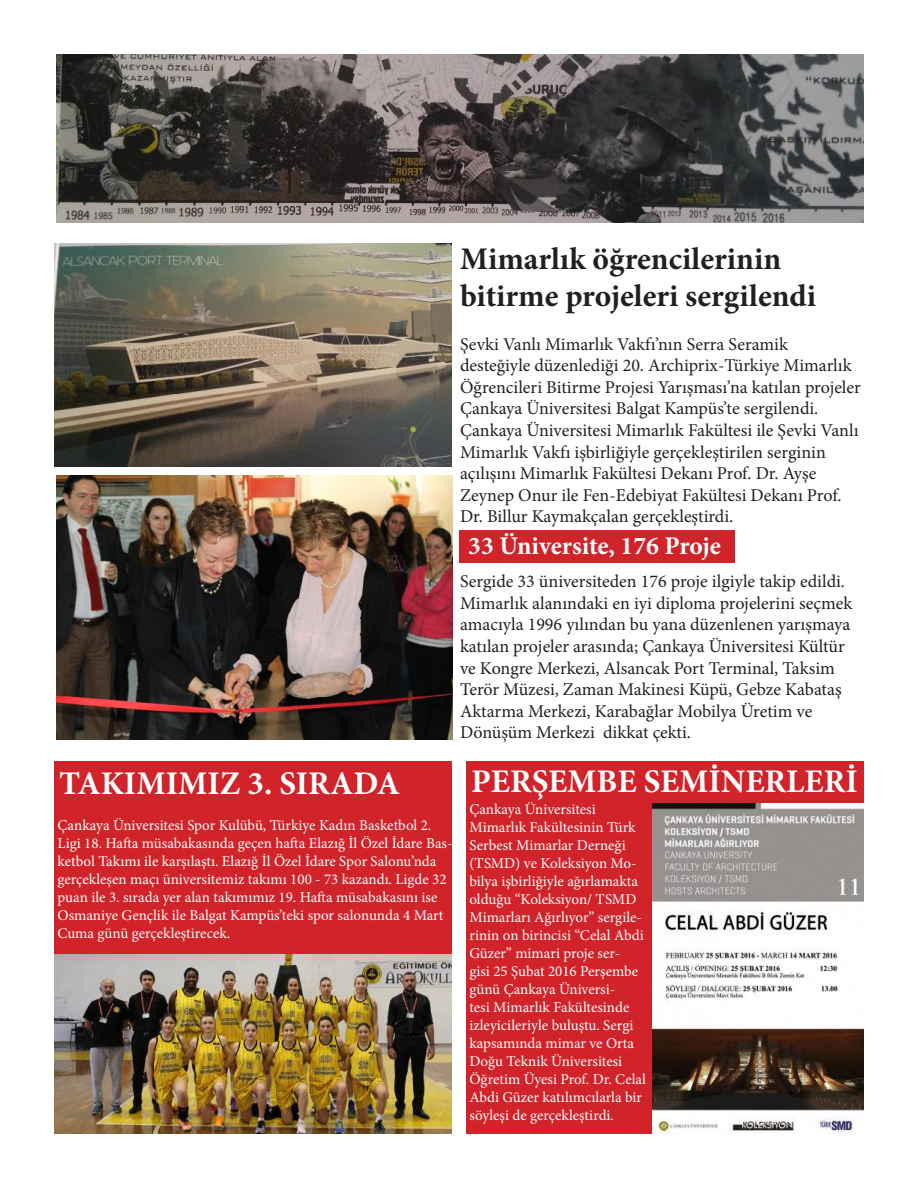
<style>
.page{position:relative;width:918px;height:1188px;background:#fff}
.page>*{position:absolute;margin:0;border:0;box-sizing:border-box;transform-origin:0 0}
.t1{font:700 33px "Minion Pro";color:#fff}
.t2{font:700 31.5px "Minion Pro";color:#231f20}
.t3{font:700 25.5px "Minion Pro";letter-spacing:-.005em;color:#fff}
.t4{font:18px/21.6px "Minion Pro";color:#231f20}
.t5{font:15px/18px "Minion Pro";color:#fff}
</style>
<div class="page">
<img style="left:57px;top:54px;width:807px;height:169px">
<img style="left:57px;top:475px;width:396px;height:264px">
<img style="left:54px;top:244px;width:397px;height:223px">
<div style="left:459px;top:531px;width:275px;height:32px;background:#d1232a"></div>
<div style="left:466px;top:762px;width:398px;height:372px;background:#d1232a"></div>
<div style="left:54px;top:761px;width:398px;height:373px;background:#d1232a"></div>
<img style="left:653px;top:804px;width:211px;height:330px">
<img style="left:54px;top:955px;width:398px;height:179px">
<p class="t1" style="left:59px;top:760px;width:343px">TAKIMIMIZ 3. SIRADA</p>
<p class="t5" style="left:58px;top:816px;width:396px">Çankaya Üniversitesi Spor Kulübü, Türkiye Kadın Basketbol 2.<br>Ligi 18. Hafta müsabakasında geçen hafta Elazığ İl Özel İdare Bas&shy;ketbol Takımı ile karşılaştı. Elazığ İl Özel İdare Spor Salonu’nda gerçekleşen maçı üniversitemiz takımı 100 - 73 kazandı. Ligde 32 puan ile 3. sırada yer alan takımımız 19. Hafta müsabakasını ise Osmaniye Gençlik ile Balgat Kampüs’teki spor salonunda 4 Mart Cuma günü gerçekleştirecek.</p>
<p class="t2" style="left:460px;top:236px;width:323px">Mimarlık öğrencilerinin</p>
<p class="t2" style="left:460px;top:274px;width:358px">bitirme projeleri sergilendi</p>
<p class="t4" style="left:460px;top:333px;width:402px">Şevki Vanlı Mimarlık Vakfı’nın Serra Seramik desteğiyle düzenlediği 20. Archiprix-Türkiye Mimarlık Öğrencileri Bitirme Projesi Yarışması’na katılan projeler Çankaya Üniversitesi Balgat Kampüs’te sergilendi.<br>Çankaya Üniversitesi Mimarlık Fakültesi ile Şevki Vanlı Mimarlık Vakfı işbirliğiyle gerçekleştirilen serginin açılışını Mimarlık Fakültesi Dekanı Prof. Dr. Ayşe Zeynep Onur ile Fen-Edebiyat Fakültesi Dekanı Prof.</p>
<p class="t4" style="left:460px;top:506px;width:275px">Dr. Billur Kaymakçalan gerçekleştirdi.</p>
<p class="t3" style="left:468px;top:528px;width:254px">33 Üniversite, 176 Proje</p>
<p class="t4" style="left:460px;top:571px;width:387px">Sergide 33 üniversiteden 176 proje ilgiyle takip edildi.</p>
<p class="t4" style="left:460px;top:592px;width:394px">Mimarlık alanındaki en iyi diploma projelerini seçmek amacıyla 1996 yılından bu yana düzenlenen yarışmaya katılan projeler arasında; Çankaya Üniversitesi Kültür ve Kongre Merkezi, Alsancak Port Terminal, Taksim Terör Müzesi, Zaman Makinesi Küpü, Gebze Kabataş Aktarma Merkezi, Karabağlar Mobilya Üretim ve Dönüşüm Merkezi dikkat çekti.</p>
<p class="t1" style="left:471px;top:758px;width:388px">PERŞEMBE SEMİNERLERİ</p>
<p class="t5" style="left:469px;top:800px;width:128px">Çankaya Üniversitesi</p>
<p class="t5" style="left:469px;top:818px;width:178px">Mimarlık Fakültesinin Türk<br>Serbest Mimarlar Derneği (TSMD) ve Koleksiyon Mo&shy;bilya işbirliğiyle ağırlamakta olduğu “Koleksiyon/ TSMD<br>Mimarları Ağırlıyor” sergile&shy;rinin on birincisi “Celal Abdi<br>Güzer” mimari proje ser-<br>gisi 25 Şubat 2016 Perşembe günü Çankaya Üniversi-<br>tesi Mimarlık Fakültesinde izleyicileriyle buluştu. Sergi kapsamında mimar ve Orta<br>Doğu Teknik Üniversitesi<br>Öğretim Üyesi Prof. Dr. Celal<br>Abdi Güzer katılımcılarla bir söyleşi de gerçekleştirdi.</p>
</div>
